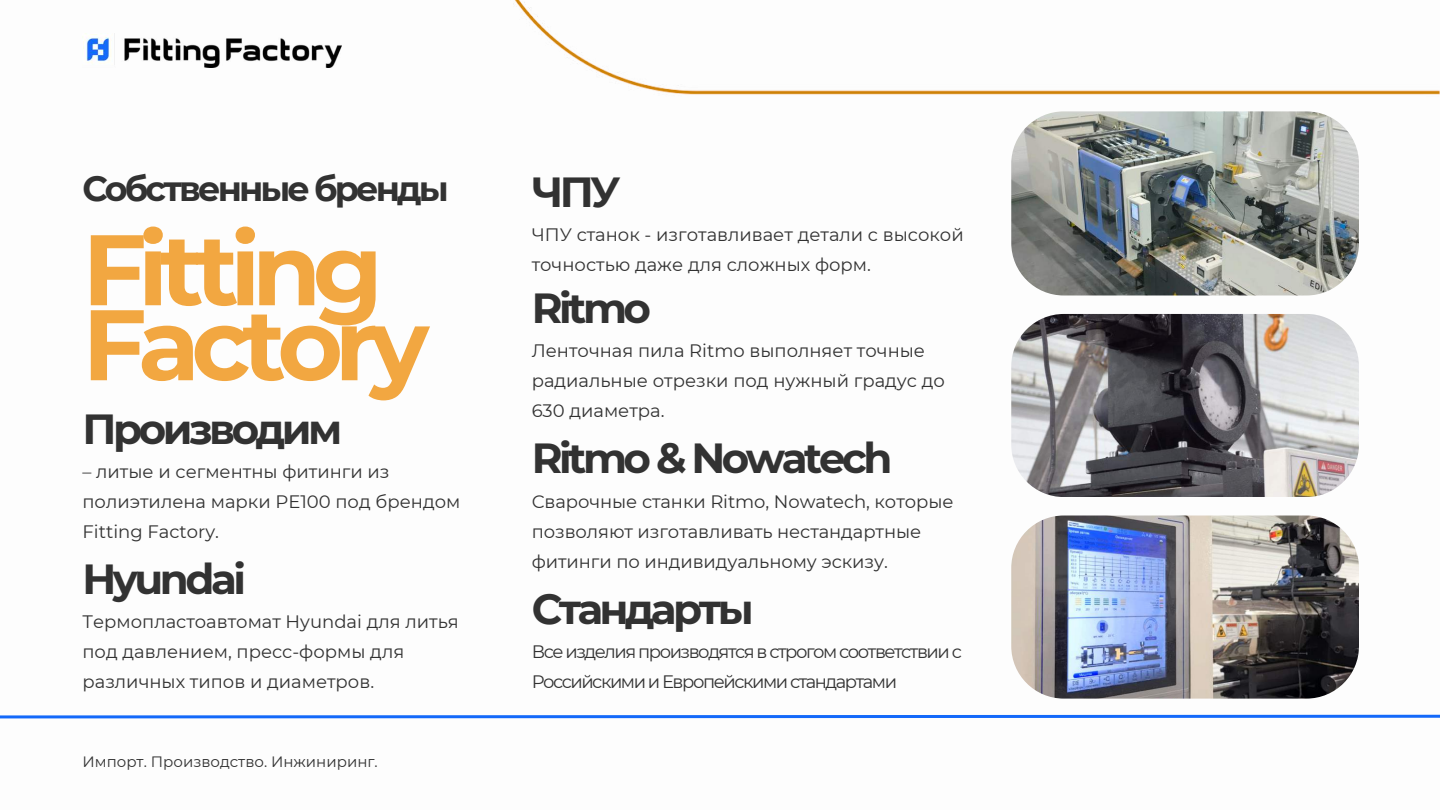
<style>
.page{position:relative;width:1440px;height:810px;background:#fff}
.page>*{position:absolute;margin:0;border:0;box-sizing:border-box;transform-origin:0 0}
.t1{font:700 100px/75px "Montserrat";letter-spacing:-.085em;color:#f2a741}
.t2{font:700 42px "Montserrat";letter-spacing:-.085em;color:#323232}
.t3{font:700 35px "Montserrat";letter-spacing:-.085em;color:#323232}
.t4{font:18px/30px "Montserrat";color:#323232}
.t5{font:18px/30px "Montserrat";letter-spacing:-.08em;color:#323232}
.t6{font:15px "Montserrat";color:#323232}
</style>
<div class="page">
<img style="left:513px;top:0;width:927px;height:95px">
<img style="left:82px;top:34px;width:260px;height:34px">
<svg style="left:0;top:714px;width:1440px;height:5px"></svg>
<img style="left:1011px;top:111px;width:348px;height:184px;border-radius:52px">
<img style="left:1011px;top:314px;width:348px;height:183px;border-radius:52px">
<img style="left:1011px;top:516px;width:348px;height:183px;border-radius:52px">
<h3 class="t3" style="left:82px;top:167px;width:368px">Собственные бренды</h3>
<h1 class="t1" style="left:82px;top:232px;width:348px">Fitting<br>Factory</h1>
<h2 class="t2" style="left:82px;top:403px;width:261px">Производим</h2>
<p class="t4" style="left:82px;top:457px;width:379px">– литые и сегментны фитинги из полиэтилена марки PE100 под брендом<br>Fitting Factory.</p>
<h2 class="t2" style="left:82px;top:553px;width:165px">Hyundai</h2>
<p class="t4" style="left:82px;top:607px;width:378px">Термопластоавтомат Hyundai для литья под давлением, пресс-формы для различных типов и диаметров.</p>
<p class="t6" style="left:82px;top:753px;width:297px">Импорт. Производство. Инжиниринг.</p>
<h2 class="t2" style="left:532px;top:166px;width:90px">ЧПУ</h2>
<p class="t4" style="left:532px;top:220px;width:434px">ЧПУ станок - изготавливает детали с высокой точностью даже для сложных форм.</p>
<h2 class="t2" style="left:532px;top:283px;width:121px">Ritmo</h2>
<p class="t4" style="left:532px;top:336px;width:415px">Ленточная пила Ritmo выполняет точные радиальные отрезки под нужный градус до<br>630 диаметра.</p>
<h2 class="t2" style="left:532px;top:433px;width:362px">Ritmo &amp; Nowatech</h2>
<p class="t4" style="left:532px;top:486px;width:423px">Сварочные станки Ritmo, Nowatech, которые позволяют изготавливать нестандартные фитинги по индивидуальному эскизу.</p>
<h2 class="t2" style="left:532px;top:583px;width:224px">Стандарты</h2>
<p class="t5" style="left:532px;top:637px;width:432px">Все изделия производятся в строгом соответствии с<br>Российскими и Европейскими стандартами</p>
</div>
